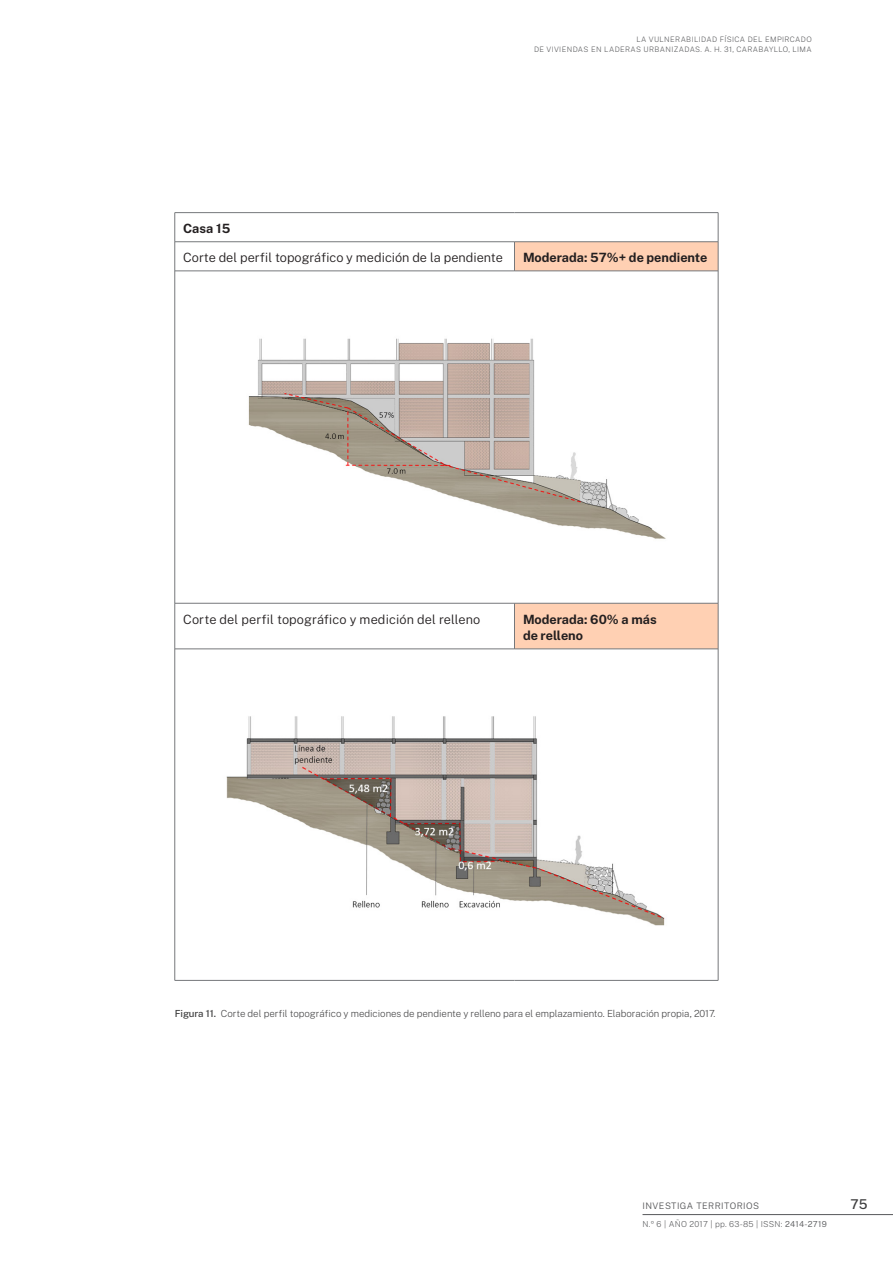
<style>
.page{position:relative;width:893px;height:1263px;background:#fff}
.page>*{position:absolute;margin:0;border:0;box-sizing:border-box;transform-origin:0 0}
.t1{font:500 13.5px "Public Sans";color:#3e3e3f}
.Cuerpo{font:300 12.75px "Public Sans";color:#231f20}
.Cuerpo-2{font:700 12.75px/16.5px "Public Sans";color:#231f20}
.Cuerpo-3{font:200 9.75px "Public Sans";letter-spacing:-.005em;color:#3e3e3f}
.t2{font:300 9px "Public Sans";letter-spacing:.05em;color:#57585a}
.t3{font:200 8.25px "Public Sans";letter-spacing:.03em;color:#57585a}
.t4{font:200 7.5px/10.5px "Public Sans";letter-spacing:.05em;color:#57585a;text-align:right}
.s1{font-weight:500}
.s2{font-weight:300}
</style>
<div class="page">
<hr style="left:642px;top:1214px;width:251px;height:1px;background:#57585a">
<img style="left:248px;top:338px;width:266px;height:175px">
<img style="left:226px;top:716px;width:439px;height:210px">
<svg style="left:514px;top:242px;width:204px;height:407px"></svg>
<hr style="left:175px;top:212px;width:339px;height:1px;background:#76787b">
<hr style="left:514px;top:212px;width:204px;height:1px;background:#76787b">
<hr style="left:175px;top:241px;width:339px;height:1px;background:#76787b">
<svg style="left:175px;top:213px;width:1px;height:58px"></svg>
<hr style="left:514px;top:241px;width:204px;height:1px;background:#76787b">
<svg style="left:514px;top:242px;width:1px;height:29px"></svg>
<svg style="left:718px;top:213px;width:1px;height:58px"></svg>
<hr style="left:175px;top:271px;width:339px;height:1px;background:#76787b">
<hr style="left:175px;top:271px;width:1px;height:332px;background:#76787b">
<hr style="left:514px;top:271px;width:204px;height:1px;background:#76787b">
<hr style="left:718px;top:271px;width:1px;height:332px;background:#76787b">
<hr style="left:175px;top:603px;width:339px;height:1px;background:#76787b">
<hr style="left:175px;top:603px;width:1px;height:46px;background:#76787b">
<hr style="left:514px;top:603px;width:204px;height:1px;background:#76787b">
<hr style="left:514px;top:603px;width:1px;height:46px;background:#76787b">
<hr style="left:718px;top:603px;width:1px;height:46px;background:#76787b">
<hr style="left:175px;top:649px;width:339px;height:1px;background:#76787b">
<hr style="left:175px;top:649px;width:1px;height:331px;background:#76787b">
<hr style="left:514px;top:649px;width:204px;height:1px;background:#76787b">
<hr style="left:718px;top:649px;width:1px;height:331px;background:#76787b">
<hr style="left:175px;top:980px;width:339px;height:1px;background:#76787b">
<hr style="left:514px;top:980px;width:204px;height:1px;background:#76787b">
<p class="t4" style="left:534px;top:33px;width:279px">LA VULNERABILIDAD FÍSICA DEL EMPIRCADO<br>DE VIVIENDAS EN LADERAS URBANIZADAS. A. H. 31, CARABAYLLO, LIMA</p>
<p class="Cuerpo-2" style="left:183px;top:220px;width:49px">Casa 15</p>
<p class="Cuerpo" style="left:183px;top:248px;width:321px">Corte del perfil topográfico y medición de la pendiente</p>
<p class="Cuerpo-2" style="left:523px;top:249px;width:186px">Moderada: 57%+ de pendiente</p>
<p class="Cuerpo" style="left:183px;top:610px;width:299px">Corte del perfil topográfico y medición del relleno</p>
<p class="Cuerpo-2" style="left:523px;top:610px;width:135px">Moderada: 60% a más de relleno</p>
<p class="Cuerpo-3" style="left:175px;top:1007px;width:542px"><span class="s1">Figura 11.</span> Corte del perfil topográfico y mediciones de pendiente y relleno para el emplazamiento. Elaboración propia, 2017.</p>
<p class="t2" style="left:642px;top:1199px;width:118px">INVESTIGA TERRITORIOS</p>
<h1 class="t1" style="left:850px;top:1194px;width:18px">75</h1>
<p class="t3" style="left:642px;top:1218px;width:186px">N.º 6 | AÑO 2017 | pp. 63-85 | ISSN: <span class="s2">2414-2719</span></p>
</div>
